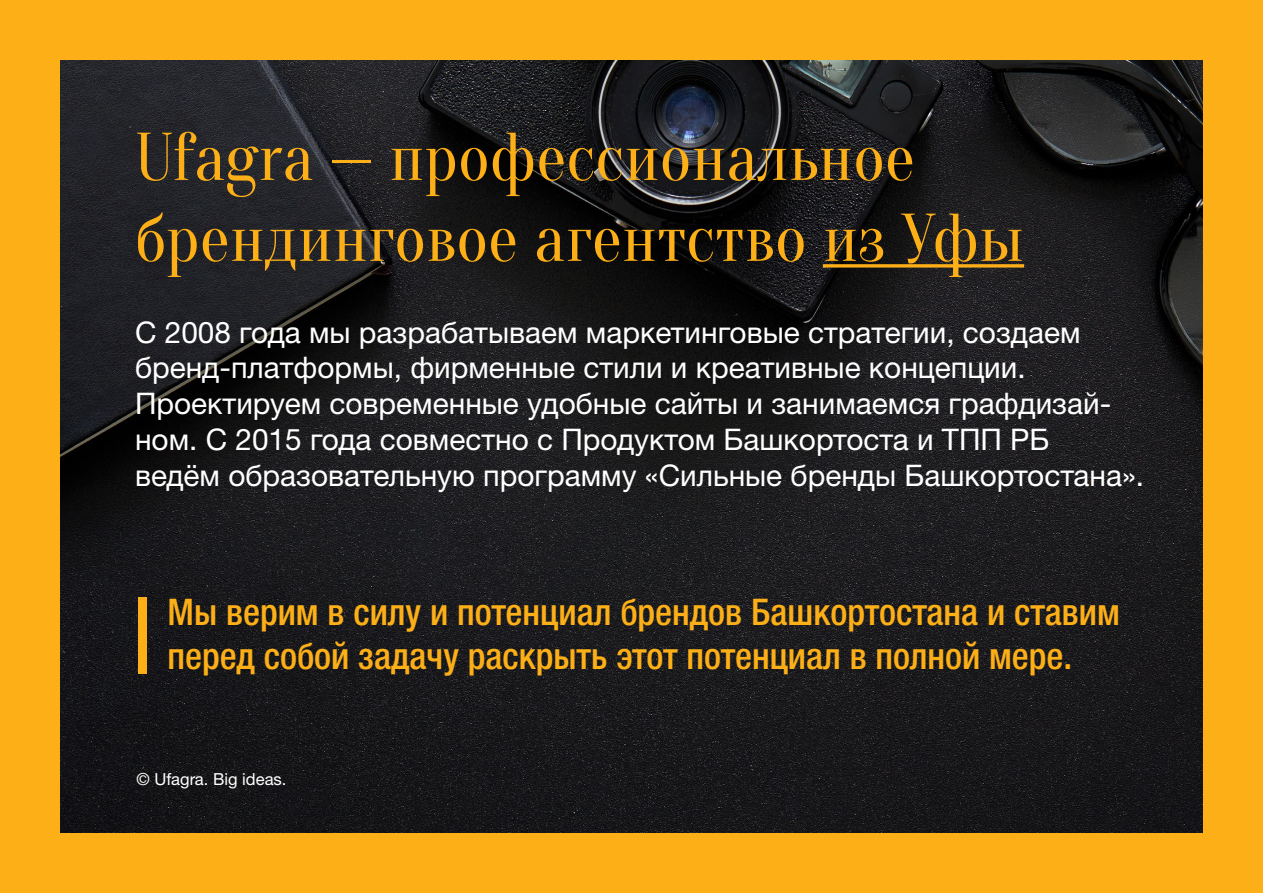
<style>
.page{position:relative;width:1263px;height:893px;background:#fff}
.page>*{position:absolute;margin:0;border:0;box-sizing:border-box;transform-origin:0 0}
.t1{font:67.5px/80.8px "Oranienbaum";color:#fcaf17}
.t2{font:500 condensed 36.75px/44.1px "Helvetica Neue LTW1 G";color:#fcaf17}
.t3{font:29.85px/35.7px "Helvetica Neue LTW1 G";color:#fff}
.t4{font:16.65px "Helvetica Neue LTW1 G";color:#fff}
</style>
<div class="page">
<img style="left:61px;top:61px;width:1141px;height:771px">
<div style="left:0;top:0;width:1263px;height:893px;border:60px solid #fcaf17"></div>
<svg style="left:823px;top:264px;width:201px;height:4px"></svg>
<div style="left:138px;top:598px;width:9px;height:76px;background:#fcaf17"></div>
<h1 class="t1" style="left:135px;top:118px;width:891px">Ufagra — профессиональное брендинговое агентство из Уфы</h1>
<p class="t3" style="left:135px;top:314px;width:1011px">С 2008 года мы разрабатываем маркетинговые стратегии, создаем бренд-платформы, фирменные стили и креативные концепции.<br>Проектируем современные удобные сайты и занимаемся графдизай&shy;ном. С 2015 года совместно с Продуктом Башкортоста и ТПП РБ<br>ведём образовательную программу «Сильные бренды Башкортостана».</p>
<p class="t2" style="left:168px;top:590px;width:954px">Мы верим в силу и потенциал брендов Башкортостана и ставим перед собой задачу раскрыть этот потенциал в полной мере.</p>
<p class="t4" style="left:136px;top:769px;width:152px">© Ufagra. Big ideas.</p>
</div>
